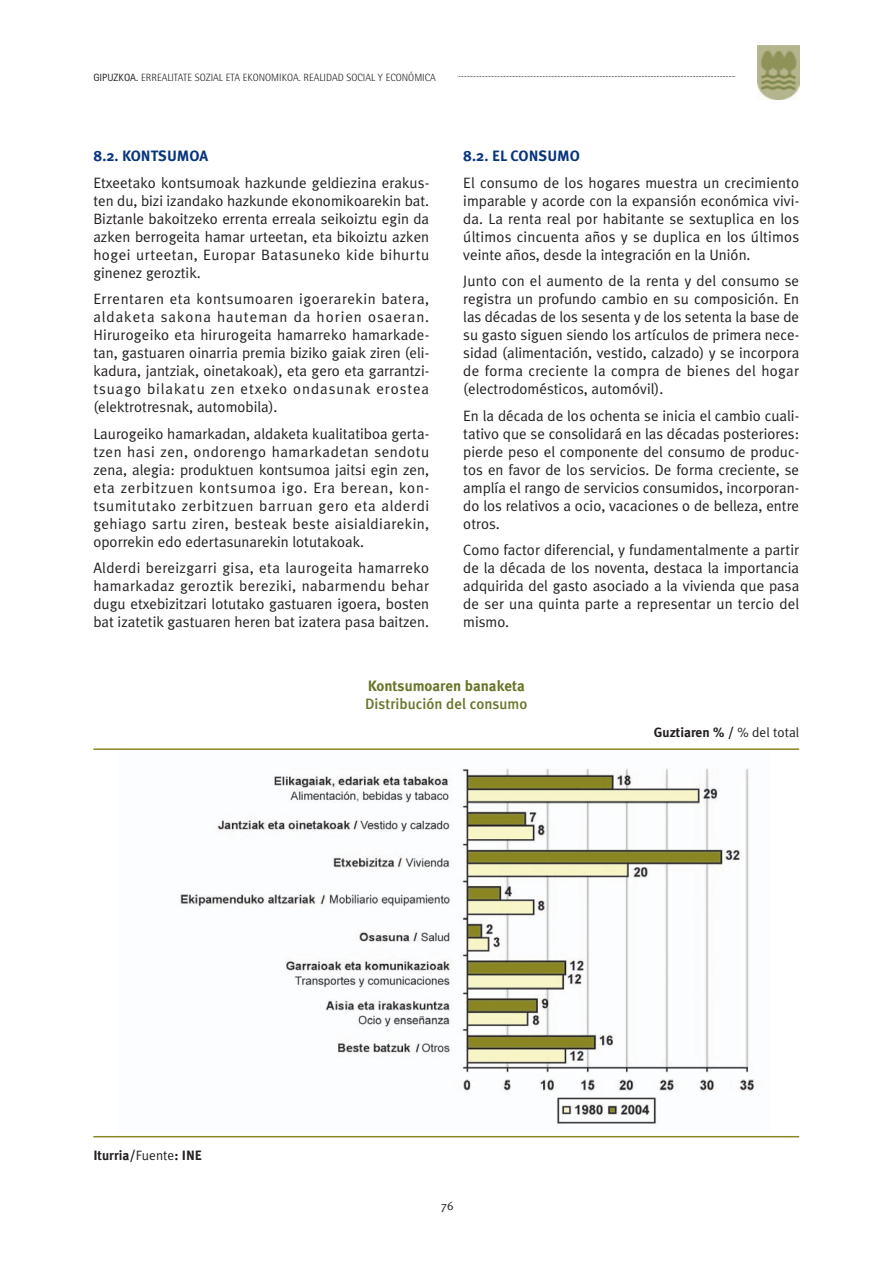
<style>
.page{position:relative;width:893px;height:1263px;background:#fff}
.page>*{position:absolute;margin:0;border:0;box-sizing:border-box;transform-origin:0 0}
.t1{font:15px/18px "Meta Plus Normal";color:#231f20;text-align:justify}
.t2{font:700 15px "Meta Plus";color:#08357c}
.t3{font:500 15px "Meta Plus";color:#6a7429}
.t4{font:700 15px "Meta Plus";color:#6a7429}
.t5{font:700 13.5px "Meta Plus";color:#231f20}
.t6{font:12px "Meta Plus Normal";color:#231f20}
.t7{font:300 10.5px "AT Rotis Semi Sans";color:#231f20}
.s1{font-family:"Rotis Sans Serif";font-weight:400}
.s2{font-family:"Meta Plus Normal";font-weight:400}
</style>
<div class="page">
<svg style="left:458px;top:76px;width:278px;height:1px"></svg>
<img style="left:758px;top:46px;width:42px;height:54px">
<img style="left:180px;top:768px;width:574px;height:356px">
<hr style="left:93px;top:748px;width:706px;height:2px;background:#8b8722">
<hr style="left:93px;top:1136px;width:706px;height:1px;background:#8b8722">
<p class="t7" style="left:93px;top:74px;width:344px"><span class="s1">GIPUZKOA.</span> ERREALITATE SOZIAL ETA EKONOMIKOA. REALIDAD SOCIAL Y ECONÓMICA</p>
<p class="t2" style="left:93px;top:150px;width:116px">8.2. KONTSUMOA</p>
<p class="t1" style="left:93px;top:175px;width:337px">Etxeetako kontsumoak hazkunde geldiezina erakus&shy;ten du, bizi izandako hazkunde ekonomikoarekin bat.<br>Biztanle bakoitzeko errenta erreala seikoiztu egin da azken berrogeita hamar urteetan, eta bikoiztu azken hogei urteetan, Europar Batasuneko kide bihurtu ginenez geroztik.</p>
<p class="t1" style="left:93px;top:291px;width:337px">Errentaren eta kontsumoaren igoerarekin batera, aldaketa sakona hauteman da horien osaeran.<br>Hirurogeiko eta hirurogeita hamarreko hamarkade&shy;tan, gastuaren oinarria premia biziko gaiak ziren (eli&shy;kadura, jantziak, oinetakoak), eta gero eta garrantzi&shy;tsuago bilakatu zen etxeko ondasunak erostea (elektrotresnak, automobila).</p>
<p class="t1" style="left:93px;top:426px;width:337px">Laurogeiko hamarkadan, aldaketa kualitatiboa gerta&shy;tzen hasi zen, ondorengo hamarkadetan sendotu zena, alegia: produktuen kontsumoa jaitsi egin zen, eta zerbitzuen kontsumoa igo. Era berean, kon&shy;tsumitutako zerbitzuen barruan gero eta alderdi gehiago sartu ziren, besteak beste aisialdiarekin, oporrekin edo edertasunarekin lotutakoak.</p>
<p class="t1" style="left:93px;top:560px;width:337px">Alderdi bereizgarri gisa, eta laurogeita hamarreko hamarkadaz geroztik bereziki, nabarmendu behar dugu etxebizitzari lotutako gastuaren igoera, bosten bat izatetik gastuaren heren bat izatera pasa baitzen.</p>
<p class="t2" style="left:463px;top:150px;width:118px">8.2. EL CONSUMO</p>
<p class="t1" style="left:463px;top:175px;width:337px">El consumo de los hogares muestra un crecimiento imparable y acorde con la expansión económica vivi&shy;da. La renta real por habitante se sextuplica en los últimos cincuenta años y se duplica en los últimos veinte años, desde la integración en la Unión.</p>
<p class="t1" style="left:463px;top:273px;width:337px">Junto con el aumento de la renta y del consumo se registra un profundo cambio en su composición. En las décadas de los sesenta y de los setenta la base de su gasto siguen siendo los artículos de primera nece&shy;sidad (alimentación, vestido, calzado) y se incorpora de forma creciente la compra de bienes del hogar (electrodomésticos, automóvil).</p>
<p class="t1" style="left:463px;top:408px;width:337px">En la década de los ochenta se inicia el cambio cuali&shy;tativo que se consolidará en las décadas posteriores: pierde peso el componente del consumo de produc&shy;tos en favor de los servicios. De forma creciente, se amplía el rango de servicios consumidos, incorporan&shy;do los relativos a ocio, vacaciones o de belleza, entre otros.</p>
<p class="t1" style="left:463px;top:542px;width:337px">Como factor diferencial, y fundamentalmente a partir de la década de los noventa, destaca la importancia adquirida del gasto asociado a la vivienda que pasa de ser una quinta parte a representar un tercio del mismo.</p>
<p class="t5" style="left:93px;top:1150px;width:110px">Iturria/<span class="s2">Fuente</span>: INE</p>
<p class="t4" style="left:368px;top:680px;width:158px">Kontsumoaren banaketa</p>
<p class="t3" style="left:365px;top:698px;width:164px">Distribución del consumo</p>
<p class="t5" style="left:654px;top:726px;width:147px">Guztiaren % / <span class="s2">% del total</span></p>
<p class="t6" style="left:441px;top:1201px;width:14px">76</p>
</div>
